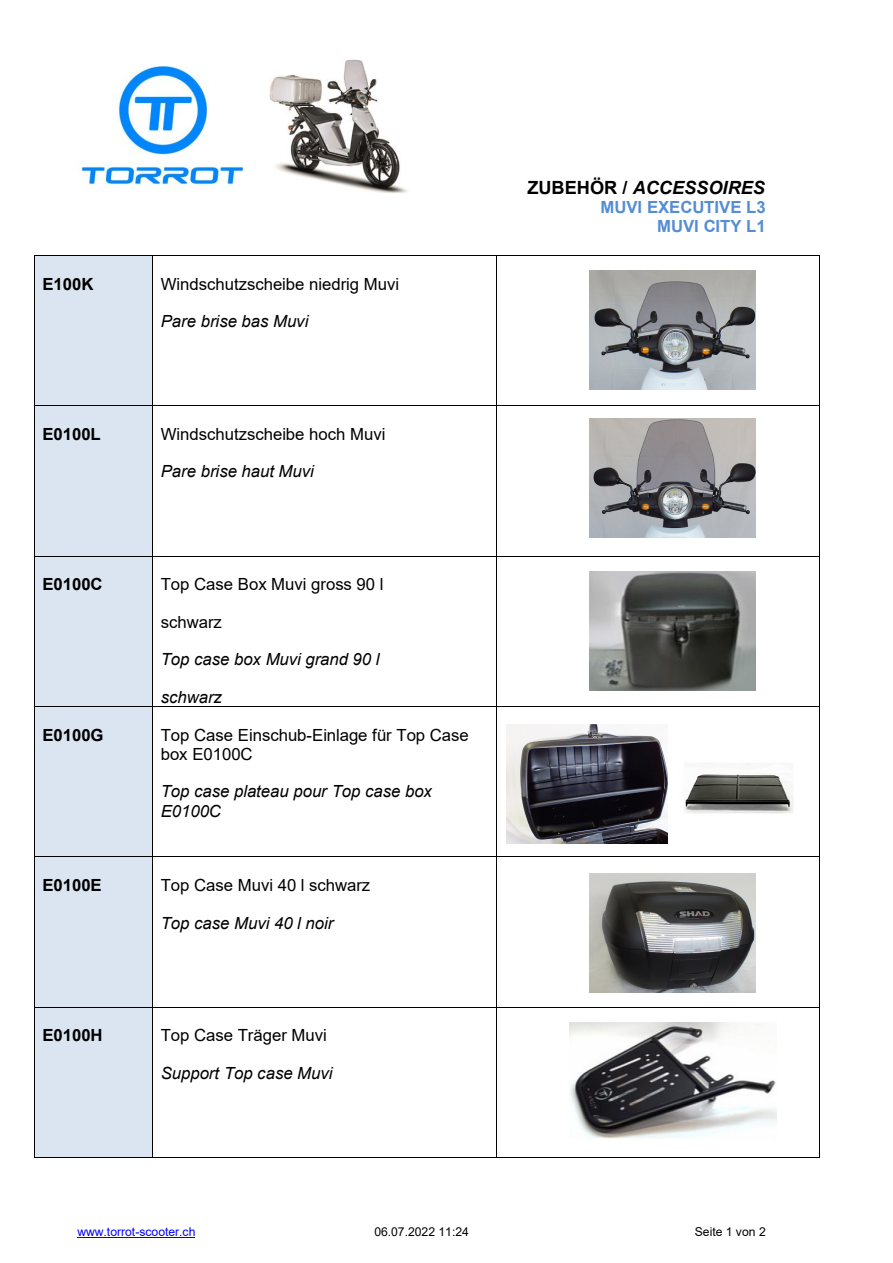
<style>
.page{position:relative;width:893px;height:1263px;background:#fff}
.page>*{position:absolute;margin:0;border:0;box-sizing:border-box;transform-origin:0 0}
.t1{font:italic 700 18.15px "Arial";color:#000}
.t2{font:16.8px/19px "Arial";color:#000}
.t3{font:italic 16.8px/19.4px "Arial";color:#000}
.t4{font:700 16.8px "Arial";letter-spacing:-.005em;color:#000}
.t5{font:700 16.8px/19px "Arial";letter-spacing:-.005em;color:#548dd4;text-align:right}
.t6{font:12.15px "Arial";letter-spacing:-.005em;color:#000}
.t7{font:12.15px "Arial";letter-spacing:-.005em;color:#00f}
.s1{font-style:normal}
</style>
<div class="page">
<hr style="left:77px;top:1237px;width:118px;height:1px;background:#00f">
<img style="left:77px;top:65px;width:167px;height:124px">
<img style="left:269px;top:59px;width:139px;height:134px">
<div style="left:35px;top:256px;width:117px;height:149px;background:#dbe5f1"></div>
<hr style="left:35px;top:255px;width:117px;height:1px;background:#000">
<hr style="left:153px;top:255px;width:343px;height:1px;background:#000">
<hr style="left:497px;top:255px;width:322px;height:1px;background:#000">
<hr style="left:34px;top:256px;width:1px;height:149px;background:#000">
<hr style="left:152px;top:256px;width:1px;height:149px;background:#000">
<hr style="left:496px;top:256px;width:1px;height:149px;background:#000">
<hr style="left:819px;top:256px;width:1px;height:149px;background:#000">
<div style="left:35px;top:406px;width:117px;height:150px;background:#dbe5f1"></div>
<hr style="left:35px;top:405px;width:117px;height:1px;background:#000">
<hr style="left:153px;top:405px;width:343px;height:1px;background:#000">
<hr style="left:497px;top:405px;width:322px;height:1px;background:#000">
<hr style="left:34px;top:406px;width:1px;height:150px;background:#000">
<hr style="left:152px;top:406px;width:1px;height:150px;background:#000">
<hr style="left:496px;top:406px;width:1px;height:150px;background:#000">
<hr style="left:819px;top:406px;width:1px;height:150px;background:#000">
<div style="left:35px;top:557px;width:117px;height:149px;background:#dbe5f1"></div>
<hr style="left:35px;top:556px;width:117px;height:1px;background:#000">
<hr style="left:153px;top:556px;width:343px;height:1px;background:#000">
<hr style="left:497px;top:556px;width:322px;height:1px;background:#000">
<hr style="left:34px;top:557px;width:1px;height:149px;background:#000">
<hr style="left:152px;top:557px;width:1px;height:149px;background:#000">
<hr style="left:496px;top:557px;width:1px;height:149px;background:#000">
<hr style="left:819px;top:557px;width:1px;height:149px;background:#000">
<div style="left:35px;top:707px;width:117px;height:149px;background:#dbe5f1"></div>
<hr style="left:35px;top:706px;width:117px;height:1px;background:#000">
<hr style="left:153px;top:706px;width:343px;height:1px;background:#000">
<hr style="left:497px;top:706px;width:322px;height:1px;background:#000">
<hr style="left:34px;top:707px;width:1px;height:149px;background:#000">
<hr style="left:152px;top:707px;width:1px;height:149px;background:#000">
<hr style="left:496px;top:707px;width:1px;height:149px;background:#000">
<hr style="left:819px;top:707px;width:1px;height:149px;background:#000">
<div style="left:35px;top:857px;width:117px;height:150px;background:#dbe5f1"></div>
<hr style="left:35px;top:856px;width:117px;height:1px;background:#000">
<hr style="left:153px;top:856px;width:343px;height:1px;background:#000">
<hr style="left:497px;top:856px;width:322px;height:1px;background:#000">
<hr style="left:34px;top:857px;width:1px;height:150px;background:#000">
<hr style="left:152px;top:857px;width:1px;height:150px;background:#000">
<hr style="left:496px;top:857px;width:1px;height:150px;background:#000">
<hr style="left:819px;top:857px;width:1px;height:150px;background:#000">
<div style="left:35px;top:1007px;width:117px;height:150px;background:#dbe5f1"></div>
<hr style="left:35px;top:1007px;width:117px;height:1px;background:#000">
<hr style="left:153px;top:1007px;width:343px;height:1px;background:#000">
<hr style="left:497px;top:1007px;width:322px;height:1px;background:#000">
<hr style="left:34px;top:1007px;width:1px;height:150px;background:#000">
<hr style="left:35px;top:1157px;width:117px;height:1px;background:#000">
<hr style="left:152px;top:1007px;width:1px;height:150px;background:#000">
<hr style="left:153px;top:1157px;width:343px;height:1px;background:#000">
<hr style="left:496px;top:1007px;width:1px;height:150px;background:#000">
<hr style="left:497px;top:1157px;width:322px;height:1px;background:#000">
<hr style="left:819px;top:1007px;width:1px;height:150px;background:#000">
<img style="left:590px;top:270px;width:166px;height:119px">
<img style="left:590px;top:418px;width:166px;height:119px">
<img style="left:590px;top:571px;width:166px;height:119px">
<img style="left:684px;top:763px;width:109px;height:51px">
<img style="left:590px;top:873px;width:166px;height:119px">
<img style="left:569px;top:1022px;width:208px;height:117px">
<img style="left:506px;top:724px;width:162px;height:119px">
<p class="t4" style="left:42px;top:272px;width:53px">E100K</p>
<p class="t2" style="left:161px;top:274px;width:240px">Windschutzscheibe niedrig Muvi</p>
<p class="t3" style="left:161px;top:312px;width:149px">Pare brise bas Muvi</p>
<p class="t4" style="left:42px;top:422px;width:60px">E0100L</p>
<p class="t2" style="left:161px;top:424px;width:226px">Windschutzscheibe hoch Muvi</p>
<p class="t3" style="left:161px;top:462px;width:155px">Pare brise haut Muvi</p>
<p class="t4" style="left:42px;top:573px;width:62px">E0100C</p>
<p class="t2" style="left:161px;top:575px;width:224px">Top Case Box Muvi gross 90 l</p>
<p class="t2" style="left:161px;top:612px;width:63px">schwarz</p>
<p class="t3" style="left:161px;top:650px;width:220px">Top case box Muvi grand 90 l</p>
<p class="t3" style="left:161px;top:687px;width:63px">schwarz</p>
<p class="t4" style="left:42px;top:723px;width:63px">E0100G</p>
<p class="t2" style="left:161px;top:725px;width:310px">Top Case Einschub-Einlage für Top Case box E0100C</p>
<p class="t3" style="left:161px;top:782px;width:273px">Top case plateau pour Top case box<br>E0100C</p>
<p class="t4" style="left:42px;top:873px;width:61px">E0100E</p>
<p class="t2" style="left:161px;top:875px;width:211px">Top Case Muvi 40 l schwarz</p>
<p class="t3" style="left:161px;top:913px;width:174px">Top case Muvi 40 l noir</p>
<p class="t4" style="left:42px;top:1024px;width:62px">E0100H</p>
<p class="t2" style="left:161px;top:1026px;width:168px">Top Case Träger Muvi</p>
<p class="t3" style="left:161px;top:1064px;width:173px">Support Top case Muvi</p>
<p class="t1" style="left:527px;top:175px;width:239px"><span class="s1">ZUBEHÖR /</span> ACCESSOIRES</p>
<p class="t5" style="left:600px;top:198px;width:167px">MUVI EXECUTIVE L3<br>MUVI CITY L1</p>
<p class="t7" style="left:77px;top:1223px;width:120px">www.torrot-scooter.ch</p>
<p class="t6" style="left:374px;top:1223px;width:96px">06.07.2022 11:24</p>
<p class="t6" style="left:695px;top:1223px;width:73px">Seite 1 von 2</p>
</div>
